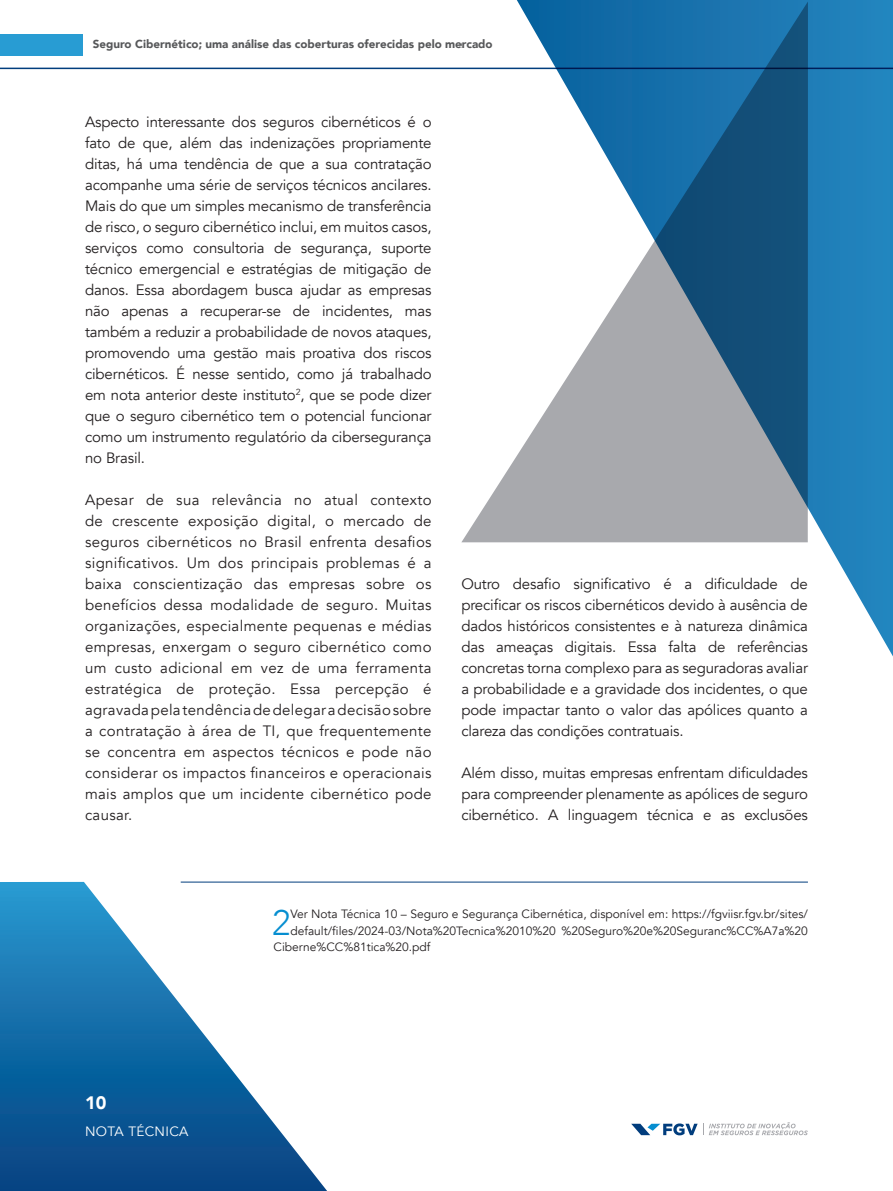
<style>
.page{position:relative;width:893px;height:1191px;background:#fff}
.page>*{position:absolute;margin:0;border:0;box-sizing:border-box;transform-origin:0 0}
.RODAPE{font:300 35.25px "Avenir";color:#068ed0}
.t1{font:900 18px "Avenir";color:#fff}
.Corpo_de_texto{font:15px/21px "Avenir";letter-spacing:-.01em;color:#231f20;text-align:justify}
.t2{font:13.5px "Avenir";letter-spacing:.025em;color:#fff}
.RODAPE-2{font:12px "Avenir";color:#231f20}
.t3{font:900 11.55px "Avenir";color:#57585a}
</style>
<div class="page">
<hr style="left:0;top:68px;width:893px;height:1px;background:#013d7d">
<div style="left:0;top:34px;width:83px;height:21px;background:#289cd3"></div>
<svg style="left:505px;top:0;width:388px;height:657px"></svg>
<svg style="left:461px;top:2px;width:347px;height:540px"></svg>
<hr style="left:181px;top:882px;width:627px;height:1px;background:#013d7d">
<svg style="left:0;top:882px;width:343px;height:309px"></svg>
<svg style="left:631px;top:1122px;width:177px;height:13px"></svg>
<p class="t3" style="left:93px;top:34px;width:401px">Seguro Cibernético; uma análise das coberturas oferecidas pelo mercado</p>
<p class="Corpo_de_texto" style="left:85px;top:112px;width:348px">Aspecto interessante dos seguros cibernéticos é o fato de que, além das indenizações propriamente ditas, há uma tendência de que a sua contratação acompanhe uma série de serviços técnicos ancilares.<br>Mais do que um simples mecanismo de transferência de risco, o seguro cibernético inclui, em muitos casos, serviços como consultoria de segurança, suporte técnico emergencial e estratégias de mitigação de danos. Essa abordagem busca ajudar as empresas não apenas a recuperar-se de incidentes, mas também a reduzir a probabilidade de novos ataques, promovendo uma gestão mais proativa dos riscos cibernéticos. É nesse sentido, como já trabalhado em nota anterior deste instituto<sup>2</sup>, que se pode dizer que o seguro cibernético tem o potencial funcionar como um instrumento regulatório da cibersegurança no Brasil.</p>
<p class="Corpo_de_texto" style="left:85px;top:490px;width:348px">Apesar de sua relevância no atual contexto de crescente exposição digital, o mercado de seguros cibernéticos no Brasil enfrenta desafios significativos. Um dos principais problemas é a baixa conscientização das empresas sobre os benefícios dessa modalidade de seguro. Muitas organizações, especialmente pequenas e médias empresas, enxergam o seguro cibernético como um custo adicional em vez de uma ferramenta estratégica de proteção. Essa percepção é agravada pela tendência de delegar a decisão sobre a contratação à área de TI, que frequentemente se concentra em aspectos técnicos e pode não considerar os impactos financeiros e operacionais mais amplos que um incidente cibernético pode causar.</p>
<p class="Corpo_de_texto" style="left:461px;top:574px;width:348px">Outro desafio significativo é a dificuldade de precificar os riscos cibernéticos devido à ausência de dados históricos consistentes e à natureza dinâmica das ameaças digitais. Essa falta de referências concretas torna complexo para as seguradoras avaliar a probabilidade e a gravidade dos incidentes, o que pode impactar tanto o valor das apólices quanto a clareza das condições contratuais.</p>
<p class="Corpo_de_texto" style="left:461px;top:763px;width:348px">Além disso, muitas empresas enfrentam dificuldades para compreender plenamente as apólices de seguro cibernético. A linguagem técnica e as exclusões</p>
<p class="t1" style="left:85px;top:1087px;width:23px">10</p>
<p class="t2" style="left:85px;top:1123px;width:105px">NOTA TÉCNICA</p>
<p class="RODAPE" style="left:272px;top:901px;width:20px">2</p>
<p class="RODAPE-2" style="left:290px;top:906px;width:519px">Ver Nota Técnica 10 – Seguro e Segurança Cibernética, disponível em: https://fgviisr.fgv.br/sites/</p>
<p class="RODAPE-2" style="left:290px;top:923px;width:519px">default/files/2024-03/Nota%20Tecnica%2010%20 %20Seguro%20e%20Seguranc%CC%A7a%20</p>
<p class="RODAPE-2" style="left:274px;top:939px;width:158px">Ciberne%CC%81tica%20.pdf</p>
</div>
